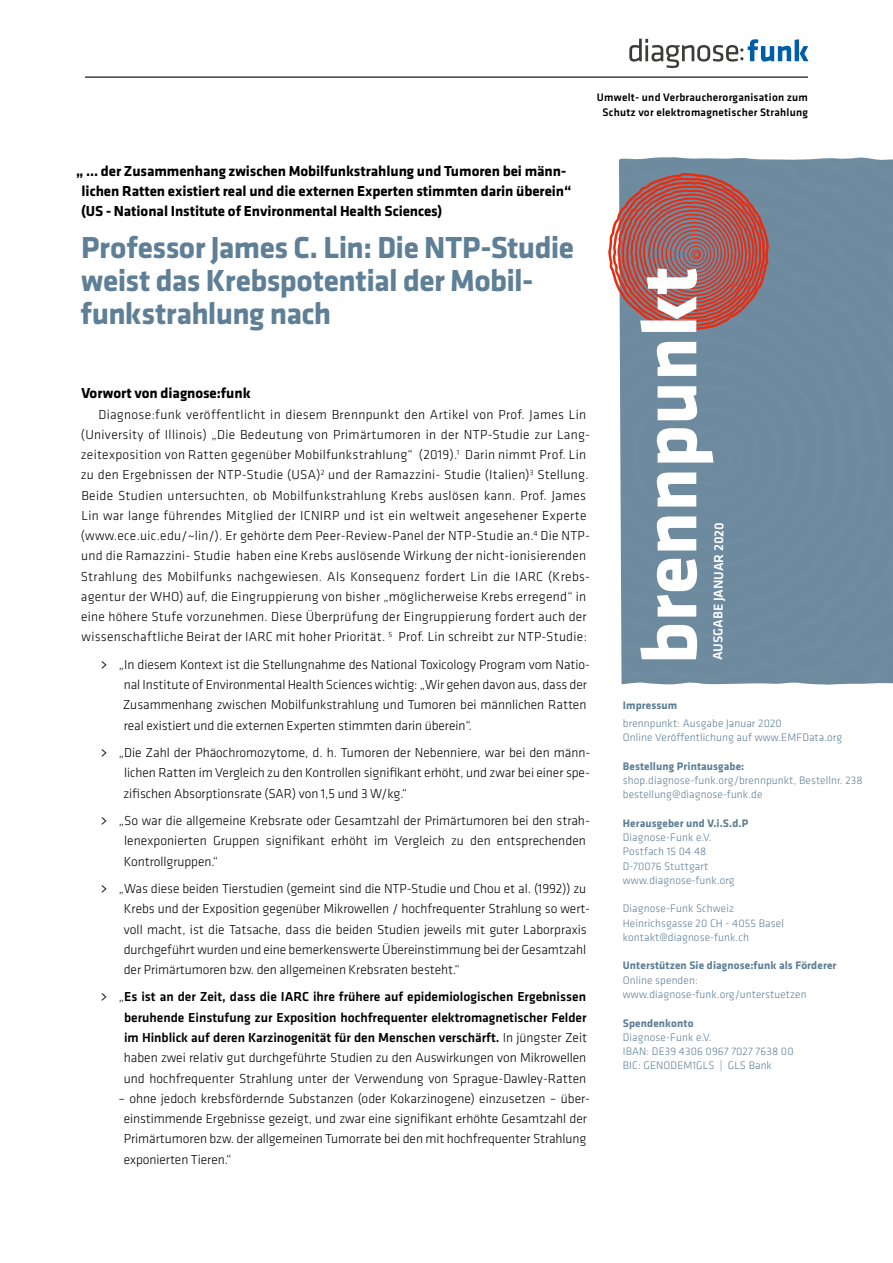
<style>
.page{position:relative;width:893px;height:1263px;background:#fff}
.page>*{position:absolute;margin:0;border:0;box-sizing:border-box;transform-origin:0 0}
.t1{font:700 79.5px "Klavika Basic";color:#fff}
.t2{font:700 31.5px/33px "Klavika Basic";letter-spacing:-.02em;color:#5e7f96}
.t3{font:700 15px/20.2px "Klavika Basic";letter-spacing:-.005em;color:#000}
.t4{font:300 13.5px/20.2px "Klavika Basic";color:#000}
.t5{font:300 13.5px/20.2px "Klavika Basic";letter-spacing:.02em;color:#000}
.t6{font:500 13.5px/20.2px "Klavika Basic";letter-spacing:-.005em;color:#000;text-align:justify}
.t7{font:500 13.5px "Klavika Basic";letter-spacing:-.01em;color:#fff}
.t8{font:300 11.25px/14.2px "Klavika Basic";letter-spacing:.01em;color:#5e7f96}
.t9{font:700 11.25px "Klavika Basic";letter-spacing:.01em;color:#5e7f96}
.t10{font:500 11.25px/15px "Klavika Basic";letter-spacing:.02em;color:#000;text-align:center}
.s1{font-family:"The Serif B W4"}
.s2{font-family:"The Serif B W4";font-weight:300}
.s3{font-weight:300}
</style>
<div class="page">
<svg style="left:619px;top:157px;width:274px;height:13px;background:#8099ab"></svg>
<div style="left:619px;top:170px;width:274px;height:22px;background:#6d8a9f"></div>
<svg style="left:622px;top:192px;width:271px;height:493px;background:#7893a6"></svg>
<div style="left:621px;top:217px;width:272px;height:467px;background:#6d8a9f"></div>
<div style="left:621px;top:242px;width:272px;height:420px;background:#6d8a9f"></div>
<div style="left:621px;top:265px;width:265px;height:374px;background:#6d8a9f"></div>
<div style="left:621px;top:289px;width:245px;height:327px;background:#6d8a9f"></div>
<div style="left:619px;top:314px;width:224px;height:279px;background:#6d8a9f"></div>
<div style="left:619px;top:337px;width:202px;height:232px;background:#6d8a9f"></div>
<div style="left:619px;top:362px;width:182px;height:187px;background:#6d8a9f"></div>
<svg style="left:608px;top:171px;width:162px;height:161px;background:#a56c6d"></svg>
<svg style="left:629px;top:38px;width:179px;height:30px"></svg>
<hr style="left:85px;top:77px;width:723px;height:1px;background:#3c3c3b">
<p class="t10" style="left:597px;top:89px;width:212px">Umwelt- und Verbraucherorganisation zum<br>Schutz vor elektromagnetischer Strahlung</p>
<p class="t3" style="left:81px;top:160px;width:492px;text-indent:-5px">„ ... der Zusammenhang zwischen Mobilfunkstrahlung und Tumoren bei männ&shy;lichen Ratten existiert real und die externen Experten stimmten darin überein“ (US - National Institute of Environmental Health Sciences)</p>
<h2 class="t2" style="left:80px;top:229px;width:495px">Professor James C. Lin: Die NTP-Studie weist das Krebspotential der Mobil&shy;funkstrahlung nach</h2>
<p class="t3" style="left:81px;top:382px;width:171px">Vorwort von diagnose:funk</p>
<p class="t5" style="left:81px;top:404px;width:511px;text-indent:18px">Diagnose:funk veröffentlicht in diesem Brennpunkt den Artikel von Prof. James Lin (University of Illinois) „Die Bedeutung von Primärtumoren in der NTP-Studie zur Lang&shy;zeitexposition von Ratten gegenüber Mobilfunkstrahlung“ (2019).<sup>1</sup> Darin nimmt Prof. Lin zu den Ergebnissen der NTP-Studie (USA)<sup>2</sup> und der Ramazzini- Studie (Italien)<sup>3</sup> Stellung.<br>Beide Studien untersuchten, ob Mobilfunkstrahlung Krebs auslösen kann. Prof. James Lin war lange führendes Mitglied der ICNIRP und ist ein weltweit angesehener Experte (www.ece.uic.edu/~lin/). Er gehörte dem Peer-Review-Panel der NTP-Studie an.<sup>4</sup> Die NTP&shy;und die Ramazzini- Studie haben eine Krebs auslösende Wirkung der nicht-ionisierenden Strahlung des Mobilfunks nachgewiesen. Als Konsequenz fordert Lin die IARC (Krebs&shy;agentur der WHO) auf, die Eingruppierung von bisher „möglicherweise Krebs erregend“ in eine höhere Stufe vorzunehmen. Diese Überprüfung der Eingruppierung fordert auch der wissenschaftliche Beirat der IARC mit hoher Priorität. <sup>5</sup> Prof. Lin schreibt zur NTP-Studie:</p>
<p class="t4" style="left:123px;top:654px;width:469px;text-indent:-22px"><span class="s1">&gt;</span> „In diesem Kontext ist die Stellungnahme des National Toxicology Program vom Natio&shy;nal Institute of Environmental Health Sciences wichtig: „Wir gehen davon aus, dass der Zusammenhang zwischen Mobilfunkstrahlung und Tumoren bei männlichen Ratten real existiert und die externen Experten stimmten darin überein“.</p>
<p class="t4" style="left:123px;top:742px;width:468px;text-align:justify;text-indent:-23px"><span class="s1">&gt;</span> „Die Zahl der Phäochromozytome, d. h. Tumoren der Nebenniere, war bei den männ&shy;lichen Ratten im Vergleich zu den Kontrollen signifikant erhöht, und zwar bei einer spe&shy;zifischen Absorptionsrate (SAR) von 1,5 und 3 W/kg.“</p>
<p class="t4" style="left:124px;top:810px;width:467px;text-indent:-24px"><span class="s1">&gt;</span> „So war die allgemeine Krebsrate oder Gesamtzahl der Primärtumoren bei den strah&shy;lenexponierten Gruppen signifikant erhöht im Vergleich zu den entsprechenden<br>Kontrollgruppen.“</p>
<p class="t4" style="left:124px;top:878px;width:468px;text-indent:-23px"><span class="s1">&gt;</span> „Was diese beiden Tierstudien (gemeint sind die NTP-Studie und Chou et al. (1992)) zu Krebs und der Exposition gegenüber Mikrowellen / hochfrequenter Strahlung so wert&shy;voll macht, ist die Tatsache, dass die beiden Studien jeweils mit guter Laborpraxis durchgeführt wurden und eine bemerkenswerte Übereinstimmung bei der Gesamtzahl der Primärtumoren bzw. den allgemeinen Krebsraten besteht.“</p>
<p class="t6" style="left:124px;top:986px;width:465px;text-indent:-24px"><span class="s2">&gt;</span> <span class="s3">„</span>Es ist an der Zeit, dass die IARC ihre frühere auf epidemiologischen Ergebnissen beruhende Einstufung zur Exposition hochfrequenter elektromagnetischer Felder im Hinblick auf deren Karzinogenität für den Menschen verschärft. <span class="s3">In jüngster Zeit haben zwei relativ gut durchgeführte Studien zu den Auswirkungen von Mikrowellen und hochfrequenter Strahlung unter der Verwendung von Sprague-Dawley-Ratten</span></p>
<p class="t4" style="left:124px;top:1088px;width:468px;text-indent:-5px">– ohne jedoch krebsfördernde Substanzen (oder Kokarzinogene) einzusetzen – über&shy;einstimmende Ergebnisse gezeigt, und zwar eine signifikant erhöhte Gesamtzahl der Primärtumoren bzw. der allgemeinen Tumorrate bei den mit hochfrequenter Strahlung exponierten Tieren.“</p>
<h1 class="t1" style="left:612px;top:664px;width:399px;rotate:-90deg">brennpunkt</h1>
<p class="t7" style="left:709px;top:660px;width:140px;rotate:-90deg">AUSGABE JANUAR 2020</p>
<p class="t9" style="left:623px;top:697px;width:56px">Impressum</p>
<p class="t8" style="left:623px;top:716px;width:221px">brennpunkt: Ausgabe Januar 2020<br>Online Veröffentlichung auf www.EMFData.org</p>
<p class="t9" style="left:623px;top:758px;width:123px">Bestellung Printausgabe:</p>
<p class="t8" style="left:623px;top:773px;width:241px">shop.diagnose-funk.org/brennpunkt, Bestellnr. 238 bestellung@diagnose-funk.de</p>
<p class="t9" style="left:623px;top:815px;width:127px">Herausgeber und V.i.S.d.P</p>
<p class="t8" style="left:623px;top:830px;width:113px">Diagnose-Funk e.V.<br>Postfach 15 04 48<br>D-70076 Stuttgart www.diagnose-funk.org</p>
<p class="t8" style="left:623px;top:901px;width:163px">Diagnose-Funk Schweiz<br>Heinrichsgasse 20 CH - 4055 Basel kontakt@diagnose-funk.ch</p>
<p class="t9" style="left:623px;top:958px;width:215px">Unterstützen Sie diagnose:funk als Förderer</p>
<p class="t8" style="left:623px;top:973px;width:185px">Online spenden: www.diagnose-funk.org/unterstuetzen</p>
<p class="t9" style="left:623px;top:1015px;width:72px">Spendenkonto</p>
<p class="t8" style="left:623px;top:1030px;width:172px">Diagnose-Funk e.V.<br>IBAN: DE39 4306 0967 7027 7638 00<br>BIC: GENODEM1GLS | GLS Bank</p>
</div>
